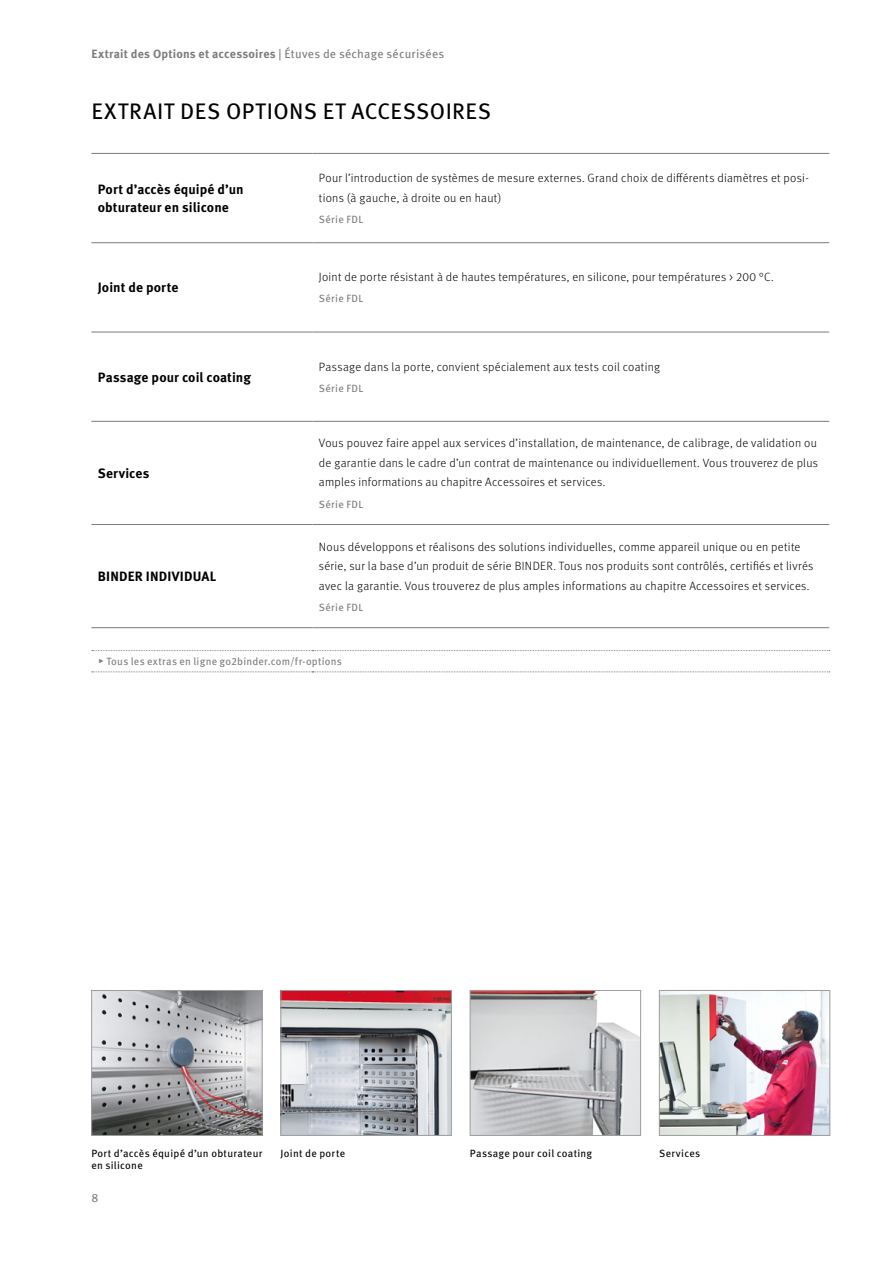
<style>
.page{position:relative;width:893px;height:1263px;background:#fff}
.page>*{position:absolute;margin:0;border:0;box-sizing:border-box;transform-origin:0 0}
.p_heading_level01_in{font:22.5px "Meta Pro";letter-spacing:.02em;color:#000}
.p_accessory_head{font:700 13.5px/18px "Meta Pro";letter-spacing:.005em;color:#000}
.p_accessory_std{font:300 12px/19.5px "Meta Pro";letter-spacing:.02em;color:#000}
.t1{font:700 12px "Meta Pro";letter-spacing:.015em;color:#7b7c7e}
.t2{font:12px "Meta Pro";color:#7b7c7e}
.t3{font:10.5px/12.6px "Meta Pro";letter-spacing:.025em;color:#000}
.p_table_product_foot{font:10.5px "Meta Pro";letter-spacing:.02em;color:#7b7c7e}
.p_accessory_series{font:10.5px "Meta Pro";letter-spacing:.035em;color:#7b7c7e}
.s1{font-weight:400}
.s2{font-family:"Arial Unicode MS"}
</style>
<div class="page">
<hr style="left:91px;top:153px;width:222px;height:1px;background:#7b7c7e">
<hr style="left:313px;top:153px;width:516px;height:1px;background:#7b7c7e">
<hr style="left:91px;top:242px;width:222px;height:1px;background:#7b7c7e">
<hr style="left:313px;top:242px;width:516px;height:1px;background:#7b7c7e">
<hr style="left:91px;top:332px;width:222px;height:1px;background:#7b7c7e">
<hr style="left:313px;top:332px;width:516px;height:1px;background:#7b7c7e">
<hr style="left:91px;top:421px;width:222px;height:1px;background:#7b7c7e">
<hr style="left:313px;top:421px;width:516px;height:1px;background:#7b7c7e">
<hr style="left:91px;top:524px;width:222px;height:1px;background:#7b7c7e">
<hr style="left:313px;top:524px;width:516px;height:1px;background:#7b7c7e">
<hr style="left:91px;top:627px;width:222px;height:1px;background:#7b7c7e">
<hr style="left:313px;top:627px;width:516px;height:1px;background:#7b7c7e">
<svg style="left:92px;top:650px;width:738px;height:1px"></svg>
<svg style="left:92px;top:671px;width:738px;height:1px"></svg>
<img style="left:93px;top:992px;width:167px;height:142px">
<div style="left:91px;top:990px;width:171px;height:146px;border:1px solid #9c9e9f"></div>
<img style="left:283px;top:992px;width:167px;height:142px">
<div style="left:281px;top:990px;width:171px;height:146px;border:1px solid #9c9e9f"></div>
<img style="left:472px;top:992px;width:167px;height:142px">
<div style="left:470px;top:990px;width:171px;height:146px;border:1px solid #9c9e9f"></div>
<img style="left:661px;top:992px;width:167px;height:142px">
<div style="left:659px;top:990px;width:171px;height:146px;border:1px solid #9c9e9f"></div>
<p class="t1" style="left:91px;top:44px;width:354px">Extrait des Options et accessoires <span class="s1">| Étuves de séchage sécurisées</span></p>
<p class="p_heading_level01_in" style="left:92px;top:94px;width:401px">EXTRAIT DES OPTIONS ET ACCESSOIRES</p>
<p class="p_accessory_head" style="left:98px;top:180px;width:147px">Port d’accès équipé d’un obturateur en silicone</p>
<p class="p_accessory_std" style="left:319px;top:168px;width:491px">Pour l’introduction de systèmes de mesure externes. Grand choix de différents diamètres et posi&shy;tions (à gauche, à droite ou en haut)</p>
<p class="p_accessory_series" style="left:319px;top:211px;width:46px">Série FDL</p>
<p class="p_accessory_head" style="left:98px;top:278px;width:82px">Joint de porte</p>
<p class="p_accessory_head" style="left:98px;top:367px;width:155px">Passage pour coil coating</p>
<p class="p_accessory_head" style="left:98px;top:463px;width:53px">Services</p>
<p class="p_accessory_head" style="left:98px;top:567px;width:120px">BINDER INDIVIDUAL</p>
<p class="p_accessory_std" style="left:319px;top:267px;width:456px">Joint de porte résistant à de hautes températures, en silicone, pour températures &gt; 200 °C.</p>
<p class="p_accessory_series" style="left:319px;top:291px;width:46px">Série FDL</p>
<p class="p_accessory_std" style="left:319px;top:356px;width:343px">Passage dans la porte, convient spécialement aux tests coil coating</p>
<p class="p_accessory_series" style="left:319px;top:380px;width:46px">Série FDL</p>
<p class="p_accessory_std" style="left:319px;top:433px;width:501px;text-align:justify">Vous pouvez faire appel aux services d’installation, de maintenance, de calibrage, de validation ou de garantie dans le cadre d’un contrat de maintenance ou individuellement. Vous trouverez de plus amples informations au chapitre Accessoires et services.</p>
<p class="p_accessory_series" style="left:319px;top:496px;width:46px">Série FDL</p>
<p class="p_accessory_std" style="left:319px;top:536px;width:496px">Nous développons et réalisons des solutions individuelles, comme appareil unique ou en petite série, sur la base d’un produit de série BINDER. Tous nos produits sont contrôlés, certifiés et livrés avec la garantie. Vous trouverez de plus amples informations au chapitre Accessoires et services.</p>
<p class="p_accessory_series" style="left:319px;top:599px;width:46px">Série FDL</p>
<p class="p_table_product_foot" style="left:98px;top:653px;width:246px"><span class="s2">▶</span> Tous les extras en ligne go2binder.com/fr-options</p>
<p class="t3" style="left:91px;top:1146px;width:173px">Port d’accès équipé d’un obturateur en silicone</p>
<p class="t3" style="left:281px;top:1146px;width:66px">Joint de porte</p>
<p class="t3" style="left:470px;top:1146px;width:124px">Passage pour coil coating</p>
<p class="t3" style="left:659px;top:1146px;width:43px">Services</p>
<p class="t2" style="left:91px;top:1188px;width:9px">8</p>
</div>
